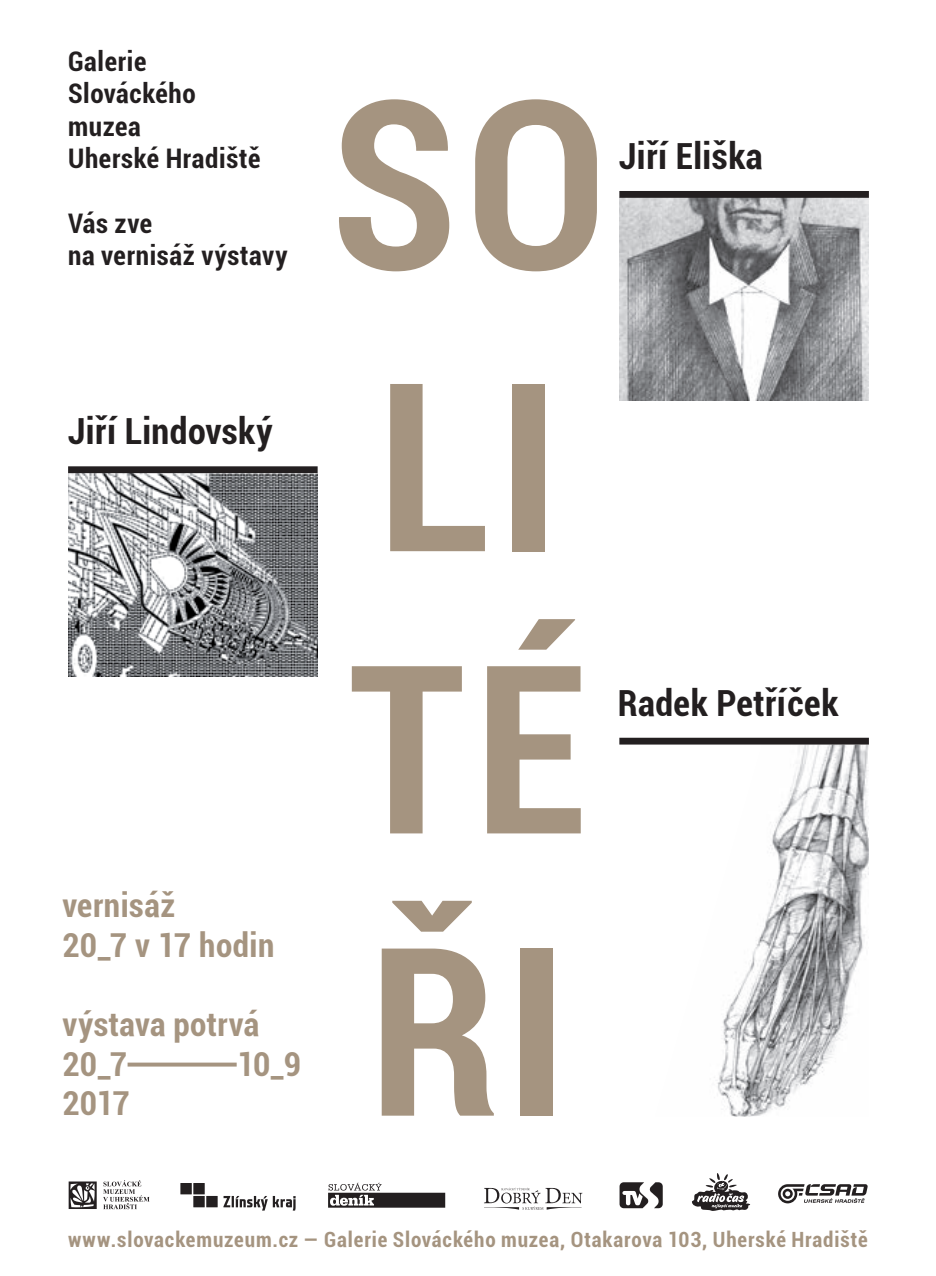
<style>
.page{position:relative;width:936px;height:1276px;background:#fff}
.page>*{position:absolute;margin:0;border:0;box-sizing:border-box;transform-origin:0 0}
.t1{font:700 condensed 235.2px/282px "Roboto";letter-spacing:.03em;color:#a59480}
.t2{font:700 condensed 36px "Roboto";letter-spacing:.015em;color:#231f20}
.t3{font:700 condensed 33px/39.6px "Roboto";letter-spacing:.015em;color:#a59480}
.t4{font:700 condensed 27px/32.4px "Roboto";letter-spacing:.025em;color:#231f20}
.t5{font:700 condensed 21px "Roboto";letter-spacing:.04em;color:#a59480}
</style>
<div class="page">
<svg style="left:127px;top:1062px;width:110px;height:4px"></svg>
<img style="left:619px;top:198px;width:249px;height:202px">
<div style="left:619px;top:191px;width:249px;height:7px;background:#231f20"></div>
<img style="left:68px;top:473px;width:249px;height:203px">
<div style="left:68px;top:466px;width:249px;height:7px;background:#231f20"></div>
<img style="left:655px;top:744px;width:213px;height:372px">
<div style="left:619px;top:738px;width:249px;height:6px;background:#231f20"></div>
<svg style="left:180px;top:1183px;width:115px;height:27px"></svg>
<svg style="left:103px;top:1180px;width:47px;height:29px"></svg>
<svg style="left:69px;top:1181px;width:28px;height:28px"></svg>
<svg style="left:778px;top:1184px;width:89px;height:19px"></svg>
<svg style="left:692px;top:1173px;width:58px;height:38px"></svg>
<svg style="left:328px;top:1182px;width:117px;height:25px"></svg>
<svg style="left:619px;top:1182px;width:43px;height:26px"></svg>
<svg style="left:484px;top:1187px;width:98px;height:22px"></svg>
<p class="t4" style="left:68px;top:44px;width:194px">Galerie<br>Slováckého muzea<br>Uherské Hradiště</p>
<p class="t4" style="left:68px;top:206px;width:221px">Vás zve<br>na vernisáž výstavy</p>
<h2 class="t2" style="left:68px;top:406px;width:206px">Jiří Lindovský</h2>
<h3 class="t3" style="left:62px;top:884px;width:213px">vernisáž<br>20_7 v 17 hodin</h3>
<h3 class="t3" style="left:62px;top:1003px;width:198px">výstava potrvá<br>20_7</h3>
<h3 class="t3" style="left:237px;top:1043px;width:66px">10_9</h3>
<h3 class="t3" style="left:62px;top:1082px;width:69px">2017</h3>
<h1 class="t1" style="left:330px;top:35px;width:278px">SO<br>LI<br>TÉ<br>ŘI</h1>
<h2 class="t2" style="left:619px;top:131px;width:145px">Jiří Eliška</h2>
<h2 class="t2" style="left:618px;top:677px;width:222px">Radek Petříček</h2>
<p class="t5" style="left:68px;top:1224px;width:801px">www.slovackemuzeum.cz — Galerie Slováckého muzea, Otakarova 103, Uherské Hradiště</p>
</div>
